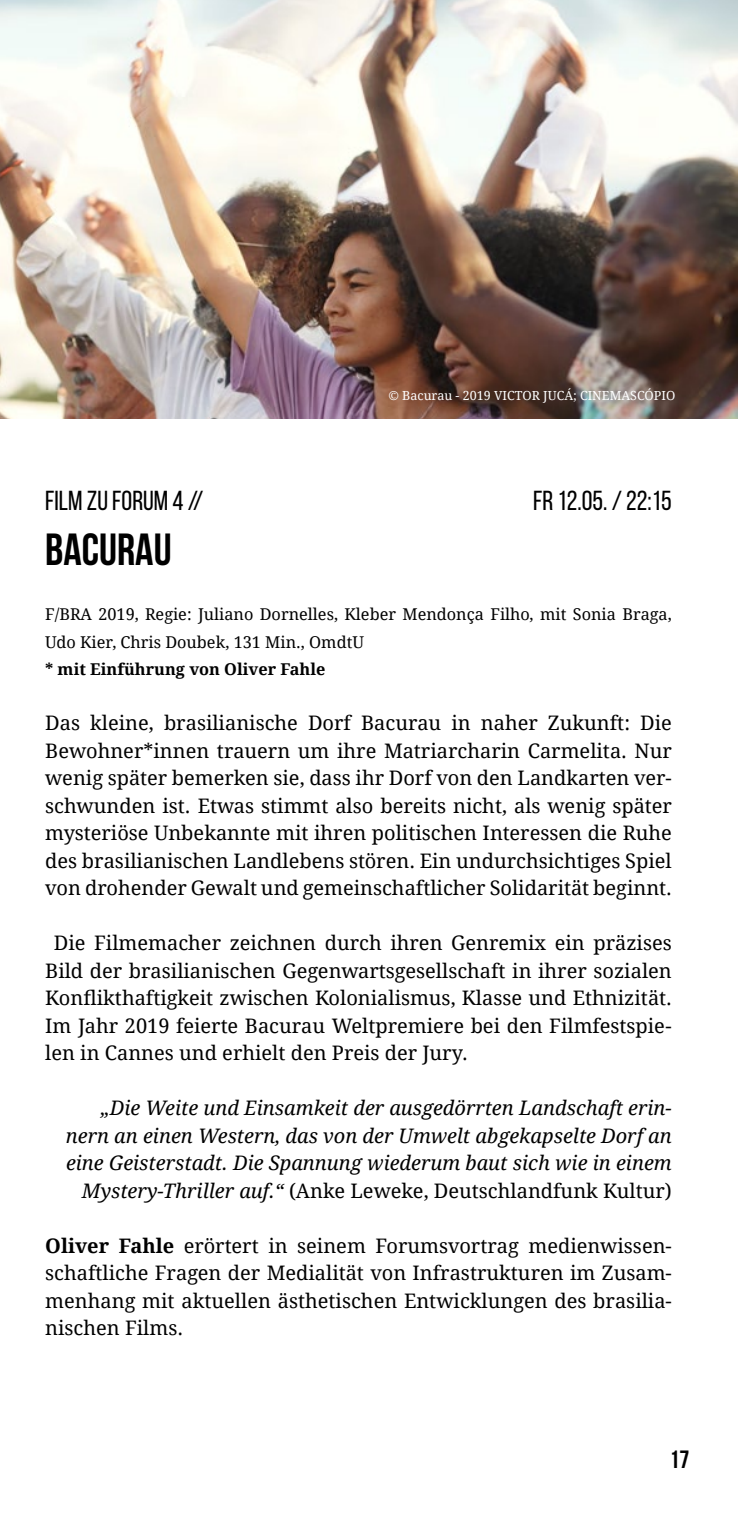
<style>
.page{position:relative;width:738px;height:1517px;background:#fff}
.page>*{position:absolute;margin:0;border:0;box-sizing:border-box;transform-origin:0 0}
.t1{font:700 45px "Bebas Neue";color:#000}
.t2{font:27.5px "Bebas Neue";color:#000}
.t3{font:700 25px "Bebas Neue";color:#000}
.t4{font:20px/27.5px "Droid Serif";color:#000;text-align:justify}
.t5{font:italic 20px/27.5px "Droid Serif";color:#000;text-align:right}
.t6{font:16.25px/27.5px "Droid Serif";color:#000}
.t7{font:700 16.25px "Droid Serif";color:#000}
.t8{font:12.5px "Droid Serif";color:#fff}
.s1{font-style:normal}
.s2{font-weight:700}
</style>
<div class="page">
<img style="left:0;top:0;width:737px;height:419px">
<h2 class="t2" style="left:45px;top:486px;width:160px">FILM ZU FORUM 4 //</h2>
<h1 class="t1" style="left:45px;top:525px;width:128px">BACURAU</h1>
<p class="t8" style="left:388px;top:388px;width:288px">© Bacurau - 2019 VICTOR JUCÁ; CINEMASCÓPIO</p>
<h2 class="t2" style="left:532px;top:486px;width:140px">FR 12.05. / 22:15</h2>
<p class="t6" style="left:45px;top:600px;width:627px">F/BRA 2019, Regie: Juliano Dornelles, Kleber Mendonça Filho, mit Sonia Braga,<br>Udo Kier, Chris Doubek, 131 Min., OmdtU</p>
<p class="t7" style="left:45px;top:658px;width:281px">* mit Einführung von Oliver Fahle</p>
<p class="t4" style="left:45px;top:709px;width:627px">Das kleine, brasilianische Dorf Bacurau in naher Zukunft: Die Bewohner*innen trauern um ihre Matriarcharin Carmelita. Nur wenig später bemerken sie, dass ihr Dorf von den Landkarten ver&shy;schwunden ist. Etwas stimmt also bereits nicht, als wenig später mysteriöse Unbekannte mit ihren politischen Interessen die Ruhe des brasilianischen Landlebens stören. Ein undurchsichtiges Spiel von drohender Gewalt und gemeinschaftlicher Solidarität beginnt.</p>
<p class="t4" style="left:45px;top:929px;width:627px;text-indent:9px">Die Filmemacher zeichnen durch ihren Genremix ein präzises Bild der brasilianischen Gegenwartsgesellschaft in ihrer sozialen Konflikthaftigkeit zwischen Kolonialismus, Klasse und Ethnizität.<br>Im Jahr 2019 feierte Bacurau Weltpremiere bei den Filmfestspie&shy;len in Cannes und erhielt den Preis der Jury.</p>
<p class="t5" style="left:66px;top:1094px;width:607px">„Die Weite und Einsamkeit der ausgedörrten Landschaft erin&shy;nern an einen Western, das von der Umwelt abgekapselte Dorf an eine Geisterstadt. Die Spannung wiederum baut sich wie in einem Mystery-Thriller auf.“ <span class="s1">(Anke Leweke, Deutschlandfunk Kultur)</span></p>
<p class="t4" style="left:45px;top:1231px;width:627px"><span class="s2">Oliver Fahle</span> erörtert in seinem Forumsvortrag medienwissen&shy;schaftliche Fragen der Medialität von Infrastrukturen im Zusam&shy;menhang mit aktuellen ästhetischen Entwicklungen des brasilia&shy;nischen Films.</p>
<p class="t3" style="left:669px;top:1445px;width:21px">17</p>
</div>
